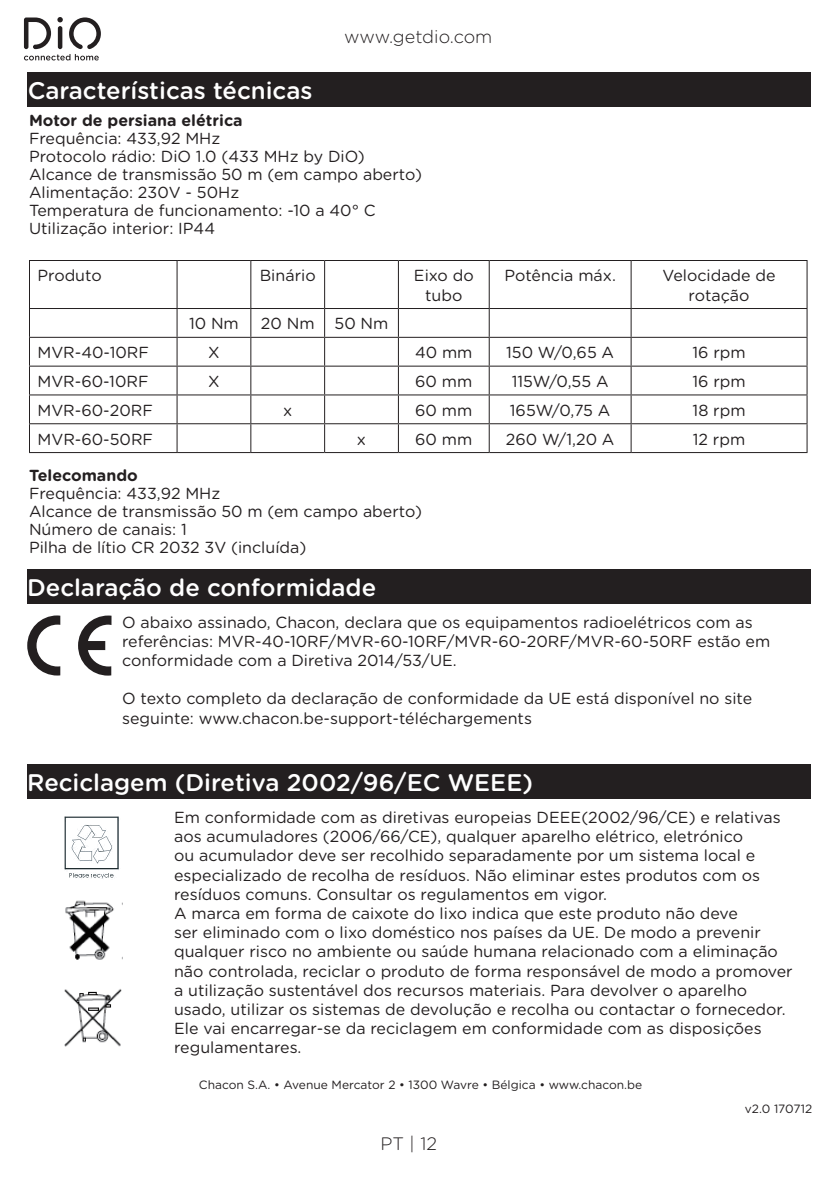
<style>
.page{position:relative;width:840px;height:1191px;background:#fff}
.page>*{position:absolute;margin:0;border:0;box-sizing:border-box;transform-origin:0 0}
.t1{font:500 24px "Gotham Rounded";color:#fff}
.t2{font:300 18px "Gotham Rounded";color:#231f20}
.t3{font:16px/19.2px "Gotham Rounded";color:#231f20}
.t4{font:700 16px "Gotham Rounded";color:#231f20}
.t5{font:12px "Gotham Rounded";color:#231f20}
</style>
<div class="page">
<svg style="left:24px;top:17px;width:77px;height:43px"></svg>
<hr style="left:29px;top:260px;width:148px;height:1px;background:#231f20">
<hr style="left:29px;top:261px;width:1px;height:47px;background:#231f20">
<hr style="left:177px;top:260px;width:74px;height:1px;background:#231f20">
<hr style="left:176px;top:261px;width:1px;height:47px;background:#231f20">
<hr style="left:251px;top:260px;width:73px;height:1px;background:#231f20">
<hr style="left:250px;top:261px;width:1px;height:47px;background:#231f20">
<hr style="left:324px;top:260px;width:74px;height:1px;background:#231f20">
<hr style="left:324px;top:261px;width:1px;height:47px;background:#231f20">
<hr style="left:398px;top:260px;width:91px;height:1px;background:#231f20">
<hr style="left:397px;top:261px;width:1px;height:47px;background:#231f20">
<hr style="left:489px;top:260px;width:141px;height:1px;background:#231f20">
<hr style="left:488px;top:261px;width:1px;height:47px;background:#231f20">
<hr style="left:630px;top:260px;width:177px;height:1px;background:#231f20">
<hr style="left:630px;top:261px;width:1px;height:47px;background:#231f20">
<hr style="left:806px;top:261px;width:1px;height:47px;background:#231f20">
<hr style="left:29px;top:308px;width:148px;height:1px;background:#231f20">
<hr style="left:177px;top:308px;width:74px;height:1px;background:#231f20">
<hr style="left:251px;top:308px;width:73px;height:1px;background:#231f20">
<hr style="left:324px;top:308px;width:74px;height:1px;background:#231f20">
<hr style="left:398px;top:308px;width:91px;height:1px;background:#231f20">
<hr style="left:489px;top:308px;width:141px;height:1px;background:#231f20">
<hr style="left:630px;top:308px;width:177px;height:1px;background:#231f20">
<hr style="left:29px;top:337px;width:148px;height:1px;background:#231f20">
<hr style="left:177px;top:337px;width:74px;height:1px;background:#231f20">
<hr style="left:251px;top:337px;width:73px;height:1px;background:#231f20">
<hr style="left:324px;top:337px;width:74px;height:1px;background:#231f20">
<hr style="left:398px;top:337px;width:91px;height:1px;background:#231f20">
<hr style="left:489px;top:337px;width:141px;height:1px;background:#231f20">
<hr style="left:630px;top:337px;width:177px;height:1px;background:#231f20">
<hr style="left:29px;top:366px;width:148px;height:1px;background:#231f20">
<hr style="left:177px;top:366px;width:74px;height:1px;background:#231f20">
<hr style="left:251px;top:366px;width:73px;height:1px;background:#231f20">
<hr style="left:324px;top:366px;width:74px;height:1px;background:#231f20">
<hr style="left:398px;top:366px;width:91px;height:1px;background:#231f20">
<hr style="left:489px;top:366px;width:141px;height:1px;background:#231f20">
<hr style="left:630px;top:366px;width:177px;height:1px;background:#231f20">
<hr style="left:29px;top:394px;width:148px;height:1px;background:#231f20">
<hr style="left:177px;top:394px;width:74px;height:1px;background:#231f20">
<hr style="left:251px;top:394px;width:73px;height:1px;background:#231f20">
<hr style="left:324px;top:394px;width:74px;height:1px;background:#231f20">
<hr style="left:398px;top:394px;width:91px;height:1px;background:#231f20">
<hr style="left:489px;top:394px;width:141px;height:1px;background:#231f20">
<hr style="left:630px;top:394px;width:177px;height:1px;background:#231f20">
<hr style="left:29px;top:423px;width:148px;height:1px;background:#231f20">
<svg style="left:29px;top:309px;width:1px;height:143px"></svg>
<hr style="left:177px;top:423px;width:74px;height:1px;background:#231f20">
<svg style="left:176px;top:309px;width:1px;height:143px"></svg>
<hr style="left:251px;top:423px;width:73px;height:1px;background:#231f20">
<svg style="left:250px;top:309px;width:1px;height:143px"></svg>
<hr style="left:324px;top:423px;width:74px;height:1px;background:#231f20">
<svg style="left:324px;top:309px;width:1px;height:143px"></svg>
<hr style="left:398px;top:423px;width:91px;height:1px;background:#231f20">
<svg style="left:397px;top:309px;width:1px;height:143px"></svg>
<hr style="left:489px;top:423px;width:141px;height:1px;background:#231f20">
<svg style="left:488px;top:309px;width:1px;height:143px"></svg>
<hr style="left:630px;top:423px;width:177px;height:1px;background:#231f20">
<svg style="left:630px;top:309px;width:1px;height:143px"></svg>
<svg style="left:806px;top:309px;width:1px;height:143px"></svg>
<hr style="left:29px;top:452px;width:148px;height:1px;background:#231f20">
<hr style="left:177px;top:452px;width:74px;height:1px;background:#231f20">
<hr style="left:251px;top:452px;width:73px;height:1px;background:#231f20">
<hr style="left:324px;top:452px;width:74px;height:1px;background:#231f20">
<hr style="left:398px;top:452px;width:91px;height:1px;background:#231f20">
<hr style="left:489px;top:452px;width:141px;height:1px;background:#231f20">
<hr style="left:630px;top:452px;width:177px;height:1px;background:#231f20">
<div style="left:27px;top:569px;width:782px;height:34px;background:#231f20"></div>
<div style="left:28px;top:72px;width:782px;height:34px;background:#231f20"></div>
<div style="left:27px;top:765px;width:783px;height:34px;background:#231f20"></div>
<img style="left:64px;top:816px;width:55px;height:63px">
<img style="left:65px;top:900px;width:57px;height:60px">
<img style="left:64px;top:989px;width:58px;height:58px">
<svg style="left:78px;top:615px;width:33px;height:60px"></svg>
<svg style="left:27px;top:615px;width:33px;height:60px"></svg>
<h1 class="t1" style="left:28px;top:73px;width:286px">Características técnicas</h1>
<p class="t2" style="left:344px;top:24px;width:150px">www.getdio.com</p>
<p class="t4" style="left:29px;top:109px;width:215px">Motor de persiana elétrica</p>
<p class="t3" style="left:29px;top:129px;width:394px;line-height:18px">Frequência: 433,92 MHz<br>Protocolo rádio: DiO 1.0 (433 MHz by DiO)<br>Alcance de transmissão 50 m (em campo aberto)<br>Alimentação: 230V - 50Hz<br>Temperatura de funcionamento: -10 a 40° C Utilização interior: IP44</p>
<p class="t3" style="left:37px;top:265px;width:66px">Produto</p>
<p class="t3" style="left:259px;top:265px;width:57px">Binário</p>
<p class="t3" style="left:413px;top:265px;width:61px;text-align:center">Eixo do tubo</p>
<p class="t3" style="left:504px;top:265px;width:113px">Potência máx.</p>
<p class="t3" style="left:662px;top:265px;width:115px;text-align:center">Velocidade de rotação</p>
<p class="t3" style="left:189px;top:313px;width:51px">10 Nm</p>
<p class="t3" style="left:261px;top:313px;width:129px">20 Nm 50 Nm</p>
<p class="t3" style="left:37px;top:342px;width:113px">MVR-40-10RF</p>
<p class="t3" style="left:208px;top:342px;width:13px">X</p>
<p class="t3" style="left:415px;top:342px;width:59px">40 mm</p>
<p class="t3" style="left:506px;top:342px;width:109px">150 W/0,65 A</p>
<p class="t3" style="left:692px;top:342px;width:55px">16 rpm</p>
<p class="t3" style="left:37px;top:371px;width:112px">MVR-60-10RF</p>
<p class="t3" style="left:208px;top:371px;width:13px">X</p>
<p class="t3" style="left:415px;top:371px;width:59px">60 mm</p>
<p class="t3" style="left:511px;top:371px;width:98px">115W/0,55 A</p>
<p class="t3" style="left:692px;top:371px;width:55px">16 rpm</p>
<p class="t3" style="left:37px;top:400px;width:117px">MVR-60-20RF</p>
<p class="t3" style="left:283px;top:400px;width:11px">x</p>
<p class="t3" style="left:415px;top:400px;width:59px">60 mm</p>
<p class="t3" style="left:509px;top:400px;width:102px">165W/0,75 A</p>
<p class="t3" style="left:692px;top:400px;width:54px">18 rpm</p>
<p class="t3" style="left:37px;top:428px;width:117px">MVR-60-50RF</p>
<p class="t3" style="left:357px;top:428px;width:11px">x</p>
<p class="t3" style="left:415px;top:428px;width:59px">60 mm</p>
<p class="t3" style="left:505px;top:428px;width:110px">260 W/1,20 A</p>
<p class="t3" style="left:692px;top:428px;width:54px">12 rpm</p>
<p class="t4" style="left:29px;top:464px;width:110px">Telecomando</p>
<p class="t3" style="left:29px;top:484px;width:394px;line-height:18px">Frequência: 433,92 MHz<br>Alcance de transmissão 50 m (em campo aberto)<br>Número de canais: 1<br>Pilha de lítio CR 2032 3V (incluída)</p>
<h1 class="t1" style="left:27px;top:570px;width:350px">Declaração de conformidade</h1>
<p class="t3" style="left:122px;top:611px;width:649px">O abaixo assinado, Chacon, declara que os equipamentos radioelétricos com as referências: MVR-40-10RF/MVR-60-10RF/MVR-60-20RF/MVR-60-50RF estão em conformidade com a Diretiva 2014/53/UE.</p>
<p class="t3" style="left:122px;top:688px;width:631px">O texto completo da declaração de conformidade da UE está disponível no site seguinte: www.chacon.be-support-téléchargements</p>
<h1 class="t1" style="left:27px;top:766px;width:507px">Reciclagem (Diretiva 2002/96/EC WEEE)</h1>
<p class="t3" style="left:174px;top:807px;width:619px">Em conformidade com as diretivas europeias DEEE(2002/96/CE) e relativas aos acumuladores (2006/66/CE), qualquer aparelho elétrico, eletrónico<br>ou acumulador deve ser recolhido separadamente por um sistema local e especializado de recolha de resíduos. Não eliminar estes produtos com os resíduos comuns. Consultar os regulamentos em vigor.<br>A marca em forma de caixote do lixo indica que este produto não deve<br>ser eliminado com o lixo doméstico nos países da UE. De modo a prevenir qualquer risco no ambiente ou saúde humana relacionado com a eliminação não controlada, reciclar o produto de forma responsável de modo a promover a utilização sustentável dos recursos materiais. Para devolver o aparelho usado, utilizar os sistemas de devolução e recolha ou contactar o fornecedor.<br>Ele vai encarregar-se da reciclagem em conformidade com as disposições regulamentares.</p>
<p class="t5" style="left:199px;top:1076px;width:444px">Chacon S.A. • Avenue Mercator 2 • 1300 Wavre • Bélgica • www.chacon.be</p>
<p class="t2" style="left:380px;top:1131px;width:58px">PT | 12</p>
<p class="t5" style="left:744px;top:1100px;width:69px">v2.0 170712</p>
</div>
